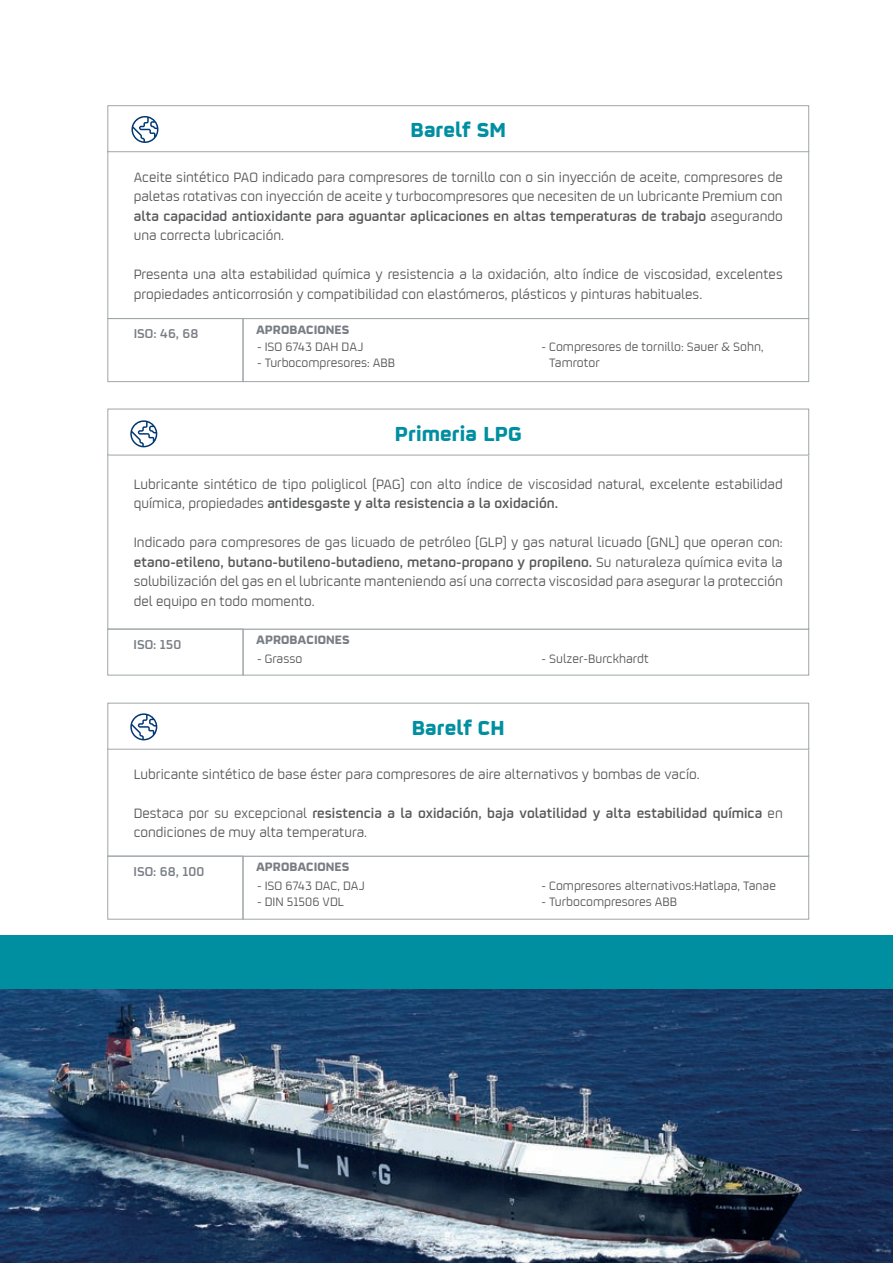
<style>
.page{position:relative;width:893px;height:1263px;background:#fff}
.page>*{position:absolute;margin:0;border:0;box-sizing:border-box;transform-origin:0 0}
.Subtitulo{font:700 22.5px "Repsol";color:#008fa1}
.caja_PROD{font:15px/19.5px "Repsol";color:#57585a}
.caja_PROD-2{font:600 15px/19.5px "Repsol";color:#57585a}
.t1{font:600 14.25px "Repsol";color:#787d83}
.PASTILLA_OK{font:13.5px/16.2px "Repsol";color:#57585a}
.PASTILLA_OK-2{font:700 13.5px "Repsol";color:#787d83}
.s1{font-weight:600}
.s2{font-weight:400}
</style>
<div class="page">
<div style="left:243px;top:856px;width:566px;height:63px;border:1px solid #9fa6a9"></div>
<div style="left:243px;top:629px;width:566px;height:46px;border:1px solid #9fa6a9"></div>
<div style="left:243px;top:318px;width:566px;height:64px;border:1px solid #9fa6a9"></div>
<div style="left:107px;top:454px;width:702px;height:175px;border:1px solid #9fa6a9"></div>
<div style="left:107px;top:748px;width:702px;height:108px;border:1px solid #9fa6a9"></div>
<div style="left:107px;top:151px;width:702px;height:168px;border:1px solid #9fa6a9"></div>
<div style="left:107px;top:409px;width:702px;height:46px;border:1px solid #9fa6a9"></div>
<div style="left:107px;top:703px;width:702px;height:46px;border:1px solid #9fa6a9"></div>
<div style="left:107px;top:105px;width:702px;height:47px;border:1px solid #9fa6a9"></div>
<svg style="left:130px;top:420px;width:27px;height:27px"></svg>
<svg style="left:130px;top:713px;width:27px;height:27px"></svg>
<svg style="left:131px;top:116px;width:27px;height:27px"></svg>
<div style="left:107px;top:318px;width:137px;height:64px;border:1px solid #9fa6a9"></div>
<div style="left:107px;top:856px;width:136px;height:63px;border:1px solid #9fa6a9"></div>
<div style="left:107px;top:629px;width:136px;height:46px;border:1px solid #9fa6a9"></div>
<img style="left:0;top:989px;width:893px;height:274px">
<div style="left:0;top:935px;width:893px;height:54px;background:#008fa1"></div>
<p class="Subtitulo" style="left:411px;top:111px;width:97px">Barelf SM</p>
<p class="caja_PROD" style="left:134px;top:166px;width:651px;text-align:justify">Aceite sintético PAO indicado para compresores de tornillo con o sin inyección de aceite, compresores de paletas rotativas con inyección de aceite y turbocompresores que necesiten de un lubricante Premium con <span class="s1">alta capacidad antioxidante para aguantar aplicaciones en altas temperaturas de trabajo</span> asegurando una correcta lubricación.</p>
<p class="caja_PROD" style="left:134px;top:264px;width:650px">Presenta una alta estabilidad química y resistencia a la oxidación, alto índice de viscosidad, excelentes propiedades anticorrosión y compatibilidad con elastómeros, plásticos y pinturas habituales.</p>
<p class="t1" style="left:134px;top:323px;width:66px">ISO: 46, 68</p>
<p class="PASTILLA_OK-2" style="left:256px;top:318px;width:95px">APROBACIONES</p>
<p class="PASTILLA_OK" style="left:257px;top:338px;width:108px">- ISO 6743 DAH DAJ</p>
<p class="PASTILLA_OK" style="left:257px;top:354px;width:140px">- Turbocompresores: ABB</p>
<p class="PASTILLA_OK" style="left:549px;top:338px;width:216px;text-indent:-8px">- Compresores de tornillo: Sauer &amp; Sohn,<br>Tamrotor</p>
<p class="Subtitulo" style="left:395px;top:415px;width:128px">Primeria LPG</p>
<p class="caja_PROD" style="left:134px;top:473px;width:651px">Lubricante sintético de tipo poliglicol (PAG) con alto índice de viscosidad natural, excelente estabilidad química, propiedades <span class="s1">antidesgaste y alta resistencia a la oxidación.</span></p>
<p class="caja_PROD" style="left:134px;top:532px;width:651px;text-align:justify">Indicado para compresores de gas licuado de petróleo (GLP) y gas natural licuado (GNL) que operan con: <span class="s1">etano-etileno, butano-butileno-butadieno, metano-propano y propileno.</span> Su naturaleza química evita la solubilización del gas en el lubricante manteniendo así una correcta viscosidad para asegurar la protección del equipo en todo momento.</p>
<p class="t1" style="left:134px;top:633px;width:49px">ISO: 150</p>
<p class="PASTILLA_OK-2" style="left:256px;top:628px;width:95px">APROBACIONES</p>
<p class="PASTILLA_OK" style="left:257px;top:650px;width:47px">- Grasso</p>
<p class="PASTILLA_OK" style="left:542px;top:650px;width:109px">- Sulzer-Burckhardt</p>
<p class="Subtitulo" style="left:412px;top:709px;width:94px">Barelf CH</p>
<p class="caja_PROD" style="left:134px;top:763px;width:567px">Lubricante sintético de base éster para compresores de aire alternativos y bombas de vacío.</p>
<p class="caja_PROD-2" style="left:134px;top:802px;width:651px"><span class="s2">Destaca por su excepcional</span> resistencia a la oxidación, baja volatilidad y alta estabilidad química <span class="s2">en condiciones de muy alta temperatura.</span></p>
<p class="t1" style="left:134px;top:860px;width:72px">ISO: 68, 100</p>
<p class="PASTILLA_OK-2" style="left:256px;top:856px;width:95px">APROBACIONES</p>
<p class="PASTILLA_OK" style="left:257px;top:877px;width:109px">- ISO 6743 DAC, DAJ</p>
<p class="PASTILLA_OK" style="left:257px;top:893px;width:88px">- DIN 51506 VDL</p>
<p class="PASTILLA_OK" style="left:542px;top:877px;width:236px">- Compresores alternativos:Hatlapa, Tanae</p>
<p class="PASTILLA_OK" style="left:542px;top:893px;width:137px">- Turbocompresores ABB</p>
</div>
